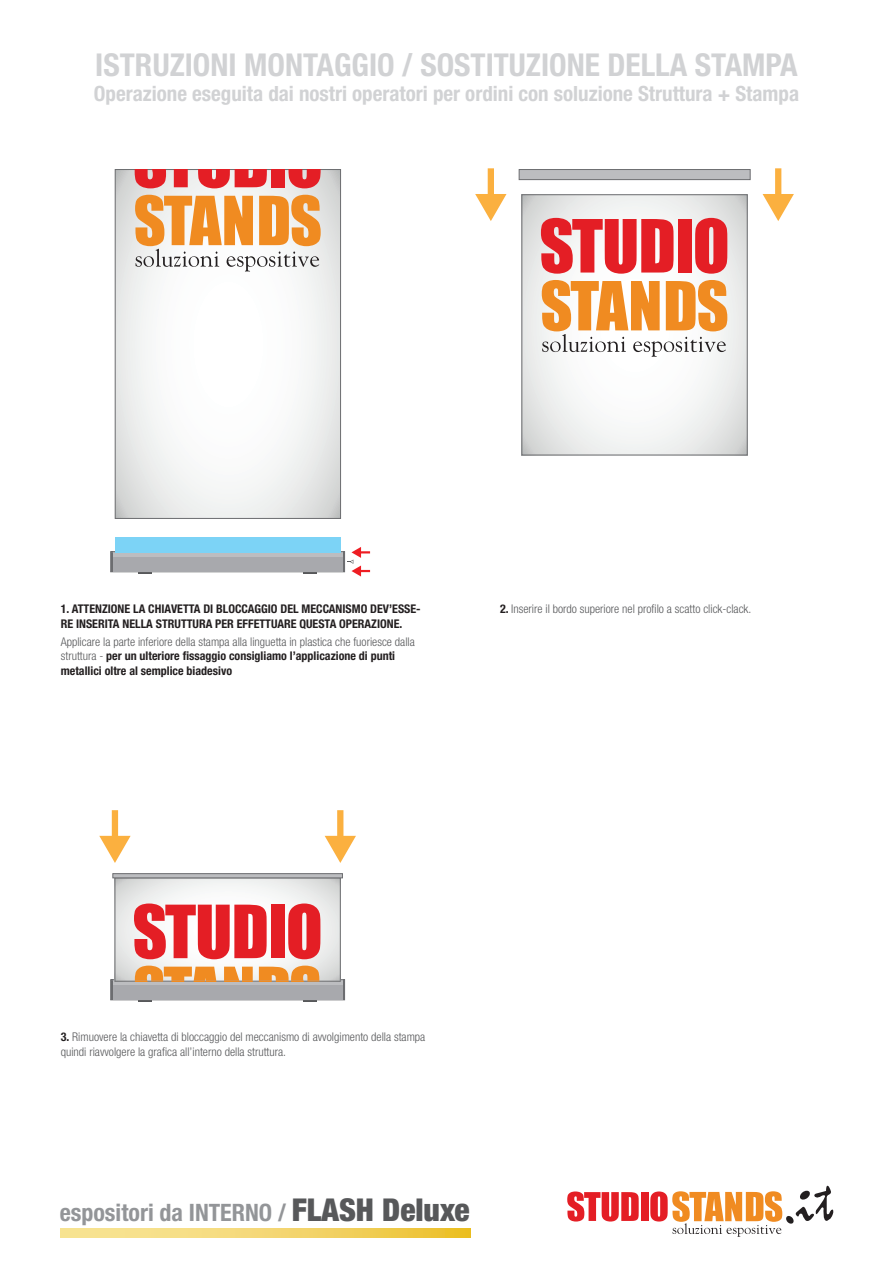
<style>
.page{position:relative;width:893px;height:1263px;background:#fff}
.page>*{position:absolute;margin:0;border:0;box-sizing:border-box;transform-origin:0 0}
.t1{font:700 condensed 31.5px "Helvetica Neue LT Pro";color:#d1d2d4}
.t2{font:700 condensed 24px "Helvetica Neue LT Pro";color:#939598}
.t3{font:700 condensed 21px "Helvetica Neue LT Pro";color:#d1d2d4}
.t4{font:700 condensed 12px/14.4px "Helvetica Neue LT Pro";color:#231f20}
.t5{font:300 condensed 12px/14.4px "Helvetica Neue LT Pro";color:#57585a}
.s1{font-weight:700;color:#231f20}
.s2{font-weight:300;color:#57585a}
.s3{font-weight:900;font-size:31.5px;color:#57585a}
</style>
<div class="page">
<svg style="left:567px;top:1191px;width:72px;height:30px"></svg>
<div style="left:641px;top:1192px;width:7px;height:29px;background:#e41e25"></div>
<svg style="left:650px;top:1185px;width:183px;height:52px"></svg>
<svg style="left:524px;top:197px;width:221px;height:256px"></svg>
<svg style="left:541px;top:218px;width:132px;height:56px"></svg>
<div style="left:678px;top:219px;width:14px;height:54px;background:#e41e25"></div>
<svg style="left:695px;top:218px;width:32px;height:56px;background:#e5464c"></svg>
<svg style="left:542px;top:280px;width:185px;height:77px"></svg>
<svg style="left:475px;top:168px;width:31px;height:53px"></svg>
<svg style="left:763px;top:168px;width:31px;height:53px"></svg>
<div style="left:519px;top:169px;width:231px;height:11px;background:#bcbdc0;border:1px solid #6c6d70"></div>
<svg style="left:138px;top:572px;width:14px;height:2px"></svg>
<svg style="left:304px;top:572px;width:13px;height:2px"></svg>
<div style="left:110px;top:551px;width:235px;height:21px;background:#bcbdc0;border:1px solid #6c6d70"></div>
<div style="left:113px;top:557px;width:230px;height:15px;background:#a8a9ad"></div>
<hr style="left:111px;top:552px;width:2px;height:20px;background:#6c6d70">
<hr style="left:343px;top:552px;width:2px;height:20px;background:#6c6d70">
<svg style="left:117px;top:171px;width:222px;height:346px"></svg>
<div style="left:115px;top:169px;width:226px;height:350px;border:1px solid #6c6d70"></div>
<svg style="left:134px;top:170px;width:133px;height:18px;background:#e55c61"></svg>
<div style="left:271px;top:170px;width:14px;height:17px;background:#e41e25"></div>
<svg style="left:288px;top:170px;width:33px;height:18px"></svg>
<svg style="left:135px;top:195px;width:186px;height:76px"></svg>
<svg style="left:347px;top:547px;width:23px;height:29px"></svg>
<div style="left:115px;top:537px;width:225px;height:16px;background:#7cd3f6"></div>
<svg style="left:138px;top:1000px;width:14px;height:2px"></svg>
<svg style="left:304px;top:1000px;width:13px;height:2px"></svg>
<svg style="left:110px;top:979px;width:235px;height:21px"></svg>
<div style="left:113px;top:985px;width:230px;height:15px;background:#a8a9ad"></div>
<hr style="left:111px;top:980px;width:2px;height:20px;background:#6c6d70">
<hr style="left:343px;top:980px;width:2px;height:20px;background:#6c6d70">
<svg style="left:117px;top:880px;width:221px;height:99px"></svg>
<div style="left:115px;top:878px;width:225px;height:103px;border:1px solid #6c6d70"></div>
<svg style="left:135px;top:965px;width:118px;height:16px"></svg>
<svg style="left:259px;top:965px;width:61px;height:16px"></svg>
<svg style="left:134px;top:903px;width:133px;height:56px"></svg>
<div style="left:271px;top:905px;width:14px;height:53px;background:#e41e25"></div>
<svg style="left:288px;top:903px;width:32px;height:56px;background:#e7484d"></svg>
<svg style="left:112px;top:873px;width:231px;height:5px"></svg>
<svg style="left:99px;top:810px;width:32px;height:53px"></svg>
<svg style="left:325px;top:810px;width:31px;height:53px"></svg>
<svg style="left:60px;top:1228px;width:411px;height:9px;background:#f3d56b"></svg>
<h1 class="t1" style="left:95px;top:46px;width:704px">ISTRUZIONI MONTAGGIO / SOSTITUZIONE DELLA STAMPA</h1>
<h3 class="t3" style="left:94px;top:81px;width:707px">Operazione eseguita dai nostri operatori per ordini con soluzione Struttura + Stampa</h3>
<p class="t4" style="left:61px;top:602px;width:361px">1. ATTENZIONE LA CHIAVETTA DI BLOCCAGGIO DEL MECCANISMO DEV’ESSE-</p>
<p class="t5" style="left:500px;top:602px;width:253px"><span class="s1">2.</span> Inserire il bordo superiore nel profilo a scatto click-clack.</p>
<p class="t4" style="left:61px;top:616px;width:343px">RE INSERITA NELLA STRUTTURA PER EFFETTUARE QUESTA OPERAZIONE.</p>
<p class="t4" style="left:61px;top:634px;width:356px"><span class="s2">Applicare la parte inferiore della stampa alla linguetta in plastica che fuoriesce dalla struttura -</span> per un ulteriore fissaggio consigliamo l’applicazione di punti metallici oltre al semplice biadesivo</p>
<p class="t5" style="left:61px;top:1030px;width:366px"><span class="s1">3.</span> Rimuovere la chiavetta di bloccaggio del meccanismo di avvolgimento della stampa quindi riavvolgere la grafica all’interno della struttura.</p>
<h2 class="t2" style="left:60px;top:1198px;width:412px">espositori da INTERNO / <span class="s3">FLASH Deluxe</span></h2>
</div>
